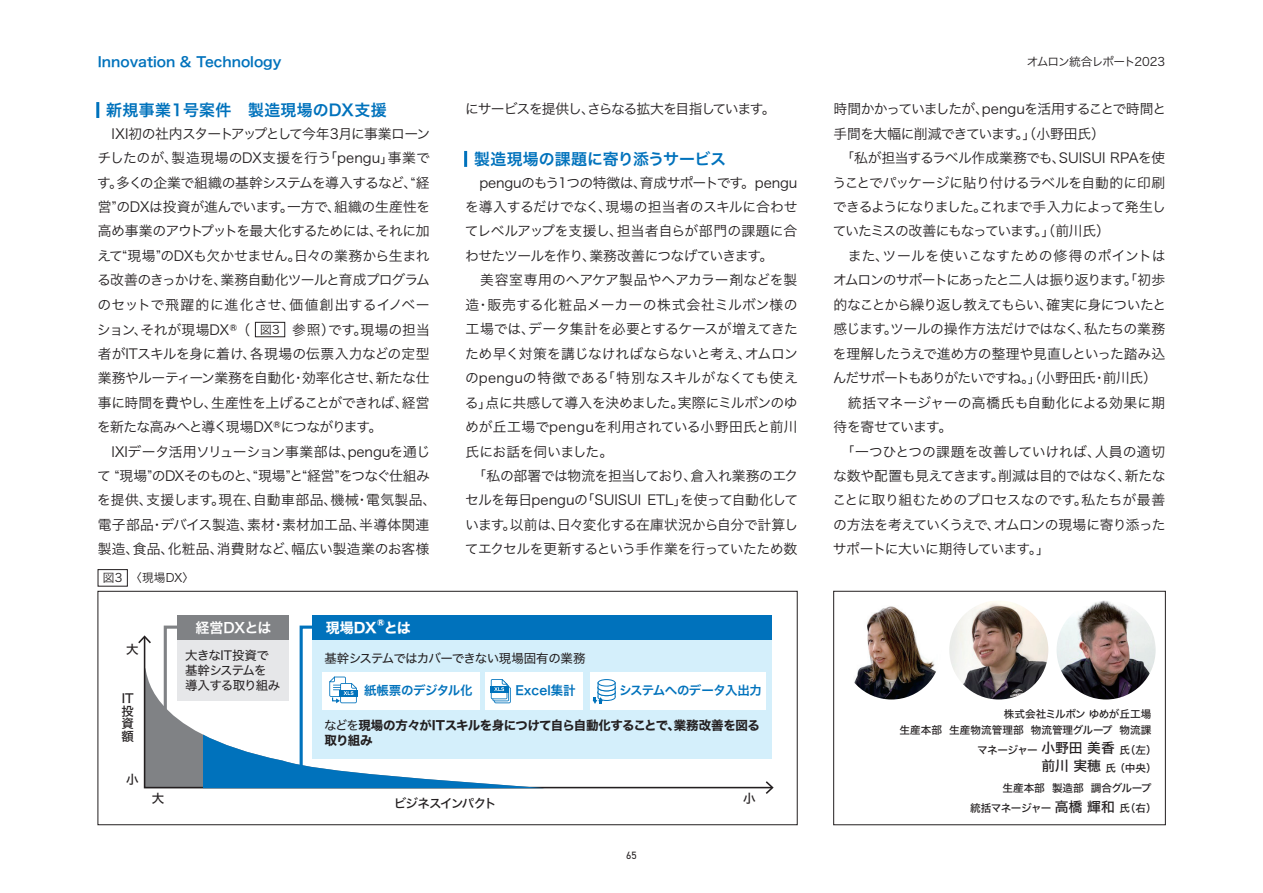
<style>
.page{position:relative;width:1263px;height:893px;background:#fff}
.page>*{position:absolute;margin:0;border:0;box-sizing:border-box;transform-origin:0 0}
.t1{font:15.9px "Hiragino Sans W6";letter-spacing:.02em;color:#0072bc}
.t2{font:15.9px "Hiragino Sans W6";letter-spacing:-.01em;color:#0072bc}
.t3{font:14.1px "Hiragino Sans W7";letter-spacing:-.03em;color:#fff}
.t4{font:14.1px "Hiragino Sans W6";letter-spacing:-.05em;color:#fff}
.t5{font:13.8px/24.5px "Hiragino Sans W3";letter-spacing:-.03em;color:#231f20}
.t6{font:13.8px "Hiragino Sans W3";letter-spacing:-.085em;color:#231f20}
.t7{font:13.8px "Hiragino Sans W6";color:#0072bc}
.t8{font:12.45px/15px "Hiragino Sans W4";letter-spacing:-.05em;color:#231f20}
.t9{font:12.45px/15px "Hiragino Sans W7";letter-spacing:-.035em;color:#231f20}
.t10{font:12.45px "Hiragino Sans W6";letter-spacing:-.03em;color:#0072bc}
.t11{font:12.45px/12.5px "Hiragino Sans W5";letter-spacing:-.07em;color:#231f20;text-align:justify}
.t12{font:12.45px "Hiragino Sans W5";letter-spacing:-.095em;color:#231f20}
.t13{font:12.45px "Hiragino Sans W6";color:#0072bc}
.t14{font:11.7px "Hiragino Sans W3";letter-spacing:-.075em;color:#231f20}
.t15{font:11.7px "Hiragino Sans W3";letter-spacing:-.05em;color:#231f20}
.t16{font:10.65px/15.9px "Hiragino Sans W5";letter-spacing:-.01em;color:#231f20;text-align:right}
.t17{font:10.65px/20.2px "Hiragino Sans W5";letter-spacing:-.03em;color:#231f20}
.t18{font:10.65px/18px "Hiragino Sans W5";letter-spacing:-.055em;color:#231f20;text-align:right}
.t19{font:10.65px "DIN2014";color:#231f20}
.s1{font-size:11.7px}
.s2{font-family:"Hiragino Sans W4"}
.s3{font-size:13.8px}
</style>
<div class="page">
<hr style="left:96px;top:102px;width:3px;height:16px;background:#0072bc">
<div style="left:255px;top:322px;width:30px;height:15px;border:1px solid #231f20"></div>
<hr style="left:464px;top:151px;width:3px;height:16px;background:#0072bc">
<img style="left:842px;top:600px;width:99px;height:99px;border-radius:50px">
<img style="left:949px;top:600px;width:99px;height:99px;border-radius:50px">
<img style="left:1056px;top:600px;width:99px;height:99px;border-radius:50px">
<div style="left:833px;top:591px;width:332px;height:234px;border:1px solid #231f20"></div>
<div style="left:98px;top:591px;width:699px;height:234px;border:1px solid #231f20"></div>
<div style="left:178px;top:615px;width:111px;height:25px;background:#808285"></div>
<div style="left:313px;top:615px;width:459px;height:25px;background:#0072bc"></div>
<svg style="left:143px;top:640px;width:629px;height:149px"></svg>
<svg style="left:138px;top:635px;width:13px;height:8px"></svg>
<svg style="left:766px;top:781px;width:8px;height:13px"></svg>
<svg style="left:162px;top:624px;width:21px;height:146px"></svg>
<div style="left:597px;top:693px;width:19px;height:8px;border:1px solid #0072bc;border-radius:50%"></div>
<svg style="left:597px;top:694px;width:19px;height:4px"></svg>
<div style="left:598px;top:689px;width:17px;height:7px;background:#fff;border-radius:50%"></div>
<div style="left:597px;top:689px;width:19px;height:7px;border:1px solid #0072bc;border-radius:50%"></div>
<svg style="left:597px;top:689px;width:19px;height:4px"></svg>
<div style="left:598px;top:684px;width:17px;height:7px;background:#fff;border-radius:50%"></div>
<div style="left:597px;top:684px;width:19px;height:7px;border:1px solid #0072bc;border-radius:50%"></div>
<svg style="left:597px;top:684px;width:19px;height:4px"></svg>
<svg style="left:598px;top:680px;width:17px;height:6px"></svg>
<div style="left:597px;top:679px;width:19px;height:8px;border:1px solid #0072bc;border-radius:50%"></div>
<svg style="left:592px;top:697px;width:11px;height:7px"></svg>
<svg style="left:203px;top:624px;width:341px;height:164px"></svg>
<div style="left:98px;top:569px;width:30px;height:17px;border:1px solid #231f20"></div>
<p class="t7" style="left:98px;top:50px;width:185px">Innovation &amp; Technology</p>
<p class="t14" style="left:1027px;top:51px;width:140px">オムロン統合レポート2023</p>
<p class="t1" style="left:106px;top:96px;width:282px">新規事業1号案件　製造現場のDX支援</p>
<p class="t5" style="left:97px;top:120px;width:341px">　IXI初の社内スタートアップとして今年3月に事業ローンチしたのが、製造現場のDX支援を行う「pengu」事業です。多くの企業で組織の基幹システムを導入するなど、“経営”のDXは投資が進んでいます。一方で、組織の生産性を高め事業のアウトプットを最大化するためには、それに加えて“現場”のDXも欠かせません。日々の業務から生まれる改善のきっかけを、業務自動化ツールと育成プログラムのセットで飛躍的に進化させ、価値創出するイノベーション、それが現場DX® （ <span class="s1">図3</span> 参照）です。現場の担当者がITスキルを身に着け、各現場の伝票入力などの定型業務やルーティーン業務を自動化・効率化させ、新たな仕事に時間を費やし、生産性を上げることができれば、経営を新たな高みへと導く現場DX®につながります。<br>　IXIデータ活用ソリューション事業部は、penguを通じて “現場”のDXそのものと、“現場”と“経営”をつなぐ仕組みを提供、支援します。現在、自動車部品、機械・電気製品、電子部品・デバイス製造、素材・素材加工品、半導体関連製造、食品、化粧品、消費財など、幅広い製造業のお客様</p>
<p class="t6" style="left:465px;top:97px;width:312px">にサービスを提供し、さらなる拡大を目指しています。</p>
<p class="t2" style="left:474px;top:145px;width:253px">製造現場の課題に寄り添うサービス</p>
<p class="t5" style="left:465px;top:169px;width:335px">　penguのもう1つの特徴は、育成サポートです。penguを導入するだけでなく、現場の担当者のスキルに合わせてレベルアップを支援し、担当者自らが部門の課題に合わせたツールを作り、業務改善につなげていきます。<br>　美容室専用のヘアケア製品やヘアカラー剤などを製造・販売する化粧品メーカーの株式会社ミルボン様の工場では、データ集計を必要とするケースが増えてきたため早く対策を講じなければならないと考え、オムロンのpenguの特徴である「特別なスキルがなくても使える」点に共感して導入を決めました。実際にミルボンのゆめが丘工場でpenguを利用されている小野田氏と前川氏にお話を伺いました。<br>　「私の部署では物流を担当しており、倉入れ業務のエクセルを毎日penguの「SUISUI ETL」を使って自動化しています。以前は、日々変化する在庫状況から自分で計算してエクセルを更新するという手作業を行っていたため数</p>
<p class="t5" style="left:832px;top:96px;width:335px">時間かかっていましたが、penguを活用することで時間と手間を大幅に削減できています。」（小野田氏）<br>　「私が担当するラベル作成業務でも、SUISUI RPAを使うことでパッケージに貼り付けるラベルを自動的に印刷できるようになりました。これまで手入力によって発生していたミスの改善にもなっています。」（前川氏）<br>　また、ツールを使いこなすための修得のポイントはオムロンのサポートにあったと二人は振り返ります。「初歩的なことから繰り返し教えてもらい、確実に身についたと感じます。ツールの操作方法だけではなく、私たちの業務を理解したうえで進め方の整理や見直しといった踏み込んだサポートもありがたいですね。」（小野田氏・前川氏）　統括マネージャーの高橋氏も自動化による効果に期待を寄せています。<br>　「一つひとつの課題を改善していければ、人員の適切な数や配置も見えてきます。削減は目的ではなく、新たなことに取り組むためのプロセスなのです。私たちが最善の方法を考えていくうえで、オムロンの現場に寄り添ったサポートに大いに期待しています。」</p>
<p class="t15" style="left:103px;top:567px;width:21px">図3</p>
<p class="t15" style="left:130px;top:567px;width:66px">〈現場DX〉</p>
<p class="t11" style="left:126px;top:643px;width:14px">大</p>
<p class="t11" style="left:122px;top:691px;width:14px">IT投資額</p>
<p class="t11" style="left:126px;top:772px;width:14px">小</p>
<p class="t4" style="left:196px;top:614px;width:78px">経営DXとは</p>
<p class="t3" style="left:326px;top:616px;width:87px">現場DX®とは</p>
<p class="t8" style="left:185px;top:647px;width:97px">大きなIT投資で基幹システムを導入する取り組み</p>
<p class="t8" style="left:324px;top:650px;width:263px">基幹システムではカバーできない現場固有の業務</p>
<p class="t9" style="left:324px;top:719px;width:437px"><span class="s2">などを</span>現場の方々がITスキルを身につけて自ら自動化することで、業務改善を図る取り組み</p>
<p class="t10" style="left:364px;top:679px;width:110px">紙帳票のデジタル化</p>
<p class="t13" style="left:515px;top:679px;width:62px">Excel集計</p>
<p class="t10" style="left:619px;top:679px;width:144px">システムへのデータ入出力</p>
<p class="t11" style="left:152px;top:791px;width:14px">大</p>
<p class="t12" style="left:394px;top:792px;width:104px">ビジネスインパクト</p>
<p class="t11" style="left:743px;top:791px;width:14px">小</p>
<p class="t19" style="left:626px;top:849px;width:12px">65</p>
<p class="t16" style="left:900px;top:705px;width:253px">株式会社ミルボン ゆめが丘工場<br>生産本部 生産物流管理部 物流管理グループ 物流課</p>
<p class="t18" style="left:977px;top:740px;width:181px">マネージャー <span class="s3">小野田 美香</span> 氏（左）<span class="s3">前川 実穂</span> 氏 （中央）</p>
<p class="t17" style="left:970px;top:777px;width:188px;text-indent:32px">生産本部 製造部 調合グループ統括マネージャー <span class="s3">高橋 輝和</span> 氏（右）</p>
</div>
